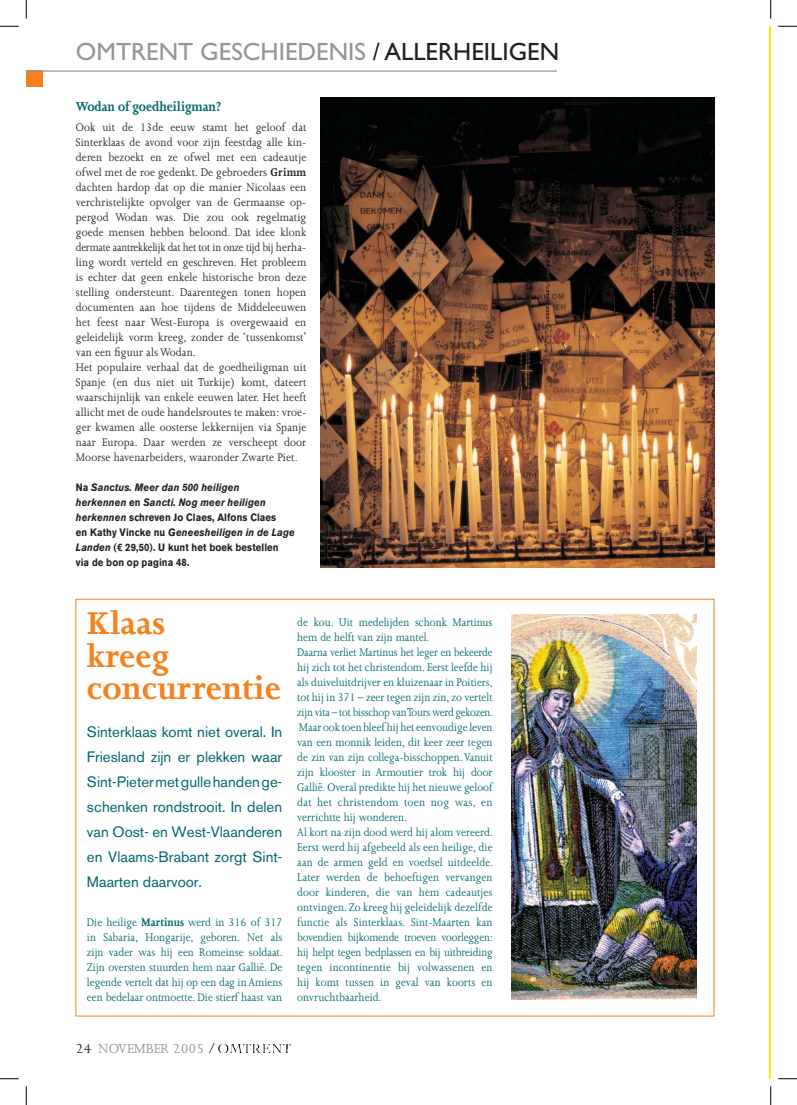
<style>
.page{position:relative;width:797px;height:1105px;background:#fff}
.page>*{position:absolute;margin:0;border:0;box-sizing:border-box;transform-origin:0 0}
.t1{font:700 36.25px/32.5px "Joanna MT Std";color:#f5821f}
.t2{font:25px "Gill Sans Std";color:#939598}
.t3{font:15px/25px "Akzidenz Grotesk BE";color:#00666b;text-align:justify}
.t4{font:700 15px "Joanna MT Std";color:#00666b;scale:.9 1}
.t5{font:15px "Joanna MT Std";color:#939598}
.t6{font:12.75px/15px "Joanna MT Std";color:#00666b;text-align:justify;scale:.9 1}
.t7{font:12.75px/15px "Joanna MT Std";letter-spacing:.01em;color:#231f20;scale:.91 1}
.t8{font:700 10.62px/15px "Akzidenz Grotesk BE";letter-spacing:.01em;color:#231f20;scale:.9 1}
.s1{color:#231f20}
.s2{color:#fff}
.s3{font-weight:700}
.s4{font-style:italic}
</style>
<div class="page">
<div style="left:26px;top:70px;width:17px;height:17px;background:#f5821f"></div>
<hr style="left:26px;top:70px;width:531px;height:2px;background:#939598">
<img style="left:218px;top:1043px;width:53px;height:9px">
<img style="left:511px;top:614px;width:185px;height:386px">
<hr style="left:769px;top:26px;width:1px;height:1053px;background:#ffec00">
<img style="left:320px;top:97px;width:394px;height:471px">
<svg style="left:0;top:25px;width:19px;height:2px"></svg>
<svg style="left:778px;top:25px;width:19px;height:2px"></svg>
<svg style="left:0;top:1078px;width:19px;height:1px"></svg>
<svg style="left:778px;top:1078px;width:19px;height:1px"></svg>
<svg style="left:25px;top:0;width:2px;height:19px"></svg>
<svg style="left:25px;top:1086px;width:2px;height:19px"></svg>
<svg style="left:770px;top:0;width:1px;height:19px"></svg>
<svg style="left:770px;top:1086px;width:1px;height:19px"></svg>
<h2 class="t2" style="left:76px;top:37px;width:590px">OMTRENT GESCHIEDENIS <span class="s1">/ ALLERHEILIGEN</span> <span class="s2">DE LA FE</span></h2>
<p class="t4" style="left:76px;top:100px;width:163px">Wodan of goedheiligman?</p>
<p class="t7" style="left:76px;top:121px;width:255px">Ook uit de 13de eeuw stamt het geloof dat Sinterklaas de avond voor zijn feestdag alle kin&shy;deren bezoekt en ze ofwel met een cadeautje ofwel met de roe gedenkt. De gebroeders <span class="s3">Grimm </span>dachten hardop dat op die manier Nicolaas een verchristelijkte opvolger van de Germaanse op&shy;pergod Wodan was. Die zou ook regelmatig goede mensen hebben beloond. Dat idee klonk dermate aantrekkelijk dat het tot in onze tijd bij herha&shy;ling wordt verteld en geschreven. Het probleem is echter dat geen enkele historische bron deze stelling ondersteunt. Daarentegen tonen hopen documenten aan hoe tijdens de Middeleeuwen het feest naar West-Europa is overgewaaid en geleidelijk vorm kreeg, zonder de ‘tussenkomst’ van een figuur als Wodan.<br>Het populaire verhaal dat de goedheiligman uit Spanje (en dus niet uit Turkije) komt, dateert waarschijnlijk van enkele eeuwen later. Het heeft allicht met de oude handelsroutes te maken: vroe&shy;ger kwamen alle oosterse lekkernijen via Spanje naar Europa. Daar werden ze verscheept door Moorse havenarbeiders, waaronder Zwarte Piet.</p>
<p class="t8" style="left:76px;top:481px;width:245px">Na <span class="s4">Sanctus. Meer dan 500 heiligen<br>herkennen</span> en <span class="s4">Sancti. Nog meer heiligen herkennen</span> schreven Jo Claes, Alfons Claes<br>en Kathy Vincke nu <span class="s4">Geneesheiligen in de Lage Landen</span> (€ 29,50). U kunt het boek bestellen<br>via de bon op pagina 48.</p>
<h1 class="t1" style="left:87px;top:609px;width:196px">Klaas<br>kreeg concurrentie</h1>
<p class="t3" style="left:87px;top:720px;width:197px">Sinterklaas komt niet overal. In Friesland zijn er plekken waar Sint-Pieter met gulle handen ge&shy;schenken rondstrooit. In delen van Oost- en West-Vlaanderen en Vlaams-Brabant zorgt Sint-Maarten daarvoor.</p>
<p class="t6" style="left:87px;top:916px;width:219px">Die heilige <span class="s3">Martinus</span> werd in 316 of 317 in Sabaria, Hongarije, geboren. Net als zijn vader was hij een Romeinse soldaat.<br>Zijn oversten stuurden hem naar Gallië. De legende vertelt dat hij op een dag in Amiens een bedelaar ontmoette. Die stierf haast van</p>
<p class="t6" style="left:297px;top:616px;width:219px;text-align:left">de kou. Uit medelijden schonk Martinus hem de helft van zijn mantel.<br>Daarna verliet Martinus het leger en bekeerde hij zich tot het christendom. Eerst leefde hij als duiveluitdrijver en kluizenaar in Poitiers, tot hij in 371 – zeer tegen zijn zin, zo vertelt zijn vita – tot bisschop van Tours werd gekozen.<br>Maar ook toen bleef hij het eenvoudige leven van een monnik leiden, dit keer zeer tegen de zin van zijn collega-bisschoppen. Vanuit zijn klooster in Armoutier trok hij door Gallië. Overal predikte hij het nieuwe geloof dat het christendom toen nog was, en verrichtte hij wonderen.<br>Al kort na zijn dood werd hij alom vereerd.<br>Eerst werd hij afgebeeld als een heilige, die aan de armen geld en voedsel uitdeelde.<br>Later werden de behoeftigen vervangen door kinderen, die van hem cadeautjes ontvingen. Zo kreeg hij geleidelijk dezelfde functie als Sinterklaas. Sint-Maarten kan bovendien bijkomende troeven voorleggen: hij helpt tegen bedplassen en bij uitbreiding tegen incontinentie bij volwassenen en hij komt tussen in geval van koorts en onvruchtbaarheid.</p>
<p class="t5" style="left:76px;top:1042px;width:141px"><span class="s1">24</span> NOVEMBER 2005 <span class="s1">/</span></p>
</div>
